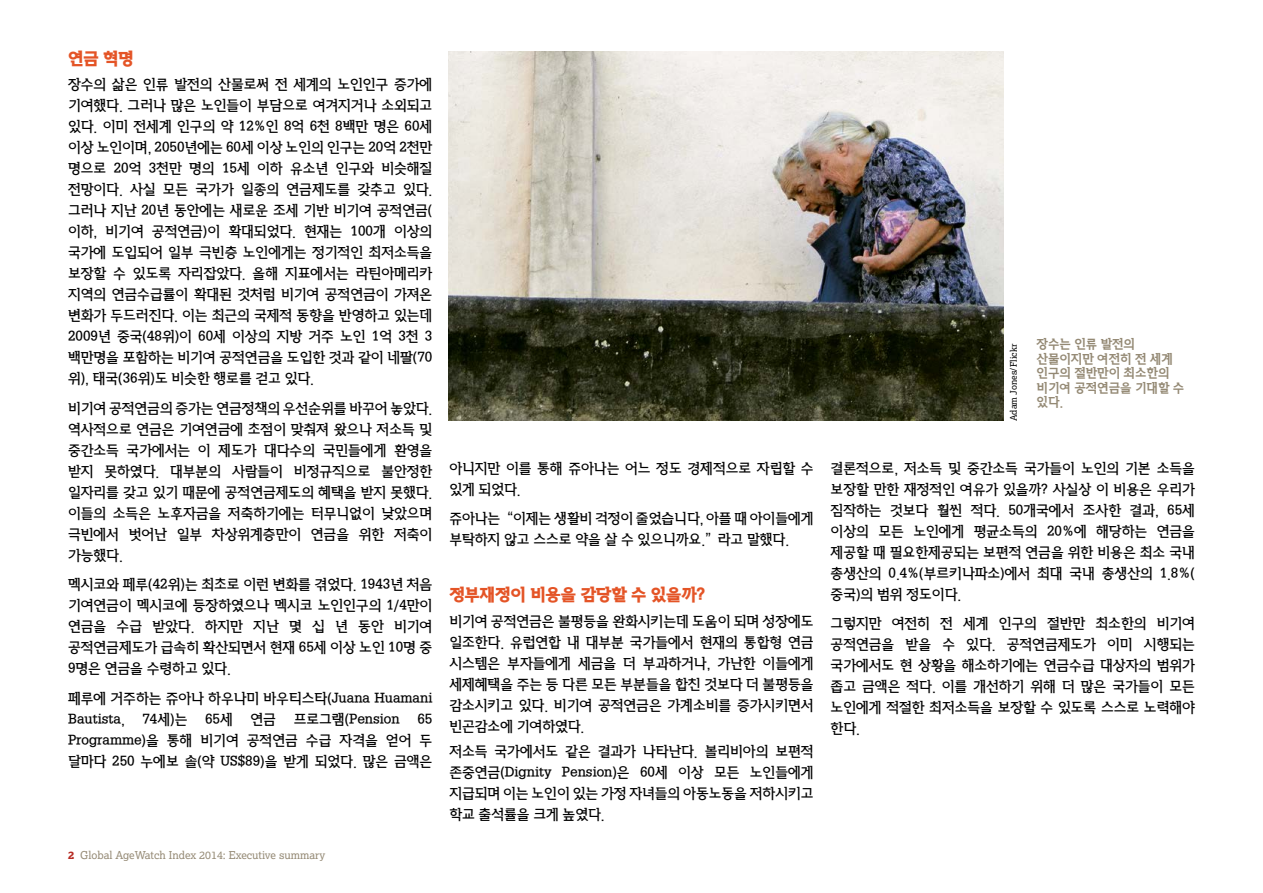
<style>
.page{position:relative;width:1263px;height:893px;background:#fff}
.page>*{position:absolute;margin:0;border:0;box-sizing:border-box;transform-origin:0 0}
.t1{font:18px "San Bk X";color:#e45426}
.t2{font:15px/21px "San Bk M";color:#000;text-align:justify}
.t3{font:13.5px/14.5px "San Bk B";color:#948974}
.t4{font:10.8px "Lexia";color:#948974}
.t5{font:9px "Lexia";color:#000}
.s1{font-family:"Lexia X Bold";color:#b72d25}
</style>
<div class="page">
<img style="left:449px;top:51px;width:554px;height:370px">
<p class="t1" style="left:68px;top:50px;width:67px">연금 혁명</p>
<p class="t2" style="left:68px;top:74px;width:366px">장수의 삶은 인류 발전의 산물로써 전 세계의 노인인구 증가에 기여했다. 그러나 많은 노인들이 부담으로 여겨지거나 소외되고 있다. 이미 전세계 인구의 약 12%인 8억 6천 8백만 명은 60세 이상 노인이며, 2050년에는 60세 이상 노인의 인구는 20억 2천만 명으로 20억 3천만 명의 15세 이하 유소년 인구와 비슷해질 전망이다. 사실 모든 국가가 일종의 연금제도를 갖추고 있다. 그러나 지난 20년 동안에는 새로운 조세 기반 비기여 공적연금( 이하, 비기여 공적연금)이 확대되었다. 현재는 100개 이상의 국가에 도입되어 일부 극빈층 노인에게는 정기적인 최저소득을 보장할 수 있도록 자리잡았다. 올해 지표에서는 라틴아메리카 지역의 연금수급률이 확대된 것처럼 비기여 공적연금이 가져온 변화가 두드러진다. 이는 최근의 국제적 동향을 반영하고 있는데 2009년 중국(48위)이 60세 이상의 지방 거주 노인 1억 3천 3 백만명을 포함하는 비기여 공적연금을 도입한 것과 같이 네팔(70 위), 태국(36위)도 비슷한 행로를 걷고 있다.</p>
<p class="t2" style="left:68px;top:398px;width:366px">비기여 공적연금의 증가는 연금정책의 우선순위를 바꾸어 놓았다. 역사적으로 연금은 기여연금에 초점이 맞춰져 왔으나 저소득 및 중간소득 국가에서는 이 제도가 대다수의 국민들에게 환영을 받지 못하였다. 대부분의 사람들이 비정규직으로 불안정한 일자리를 갖고 있기 때문에 공적연금제도의 혜택을 받지 못했다. 이들의 소득은 노후자금을 저축하기에는 터무니없이 낮았으며 극빈에서 벗어난 일부 차상위계층만이 연금을 위한 저축이 가능했다.</p>
<p class="t2" style="left:68px;top:574px;width:366px">멕시코와 페루(42위)는 최초로 이런 변화를 겪었다. 1943년 처음 기여연금이 멕시코에 등장하였으나 멕시코 노인인구의 1/4만이 연금을 수급 받았다. 하지만 지난 몇 십 년 동안 비기여 공적연금제도가 급속히 확산되면서 현재 65세 이상 노인 10명 중 9명은 연금을 수령하고 있다.</p>
<p class="t2" style="left:68px;top:688px;width:366px">페루에 거주하는 쥬아나 하우나미 바우티스타(Juana Huamani Bautista, 74세)는 65세 연금 프로그램(Pension 65<br>Programme)을 통해 비기여 공적연금 수급 자격을 얻어 두 달마다 250 누에보 솔(약 US$89)을 받게 되었다. 많은 금액은</p>
<p class="t4" style="left:68px;top:848px;width:259px"><span class="s1">2</span> Global AgeWatch Index 2014: Executive summary</p>
<p class="t2" style="left:449px;top:458px;width:366px">아니지만 이를 통해 쥬아나는 어느 정도 경제적으로 자립할 수 있게 되었다.</p>
<p class="t2" style="left:449px;top:508px;width:366px">쥬아나는“이제는 생활비 걱정이 줄었습니다, 아플 때 아이들에게 부탁하지 않고 스스로 약을 살 수 있으니까요.”라고 말했다.</p>
<p class="t1" style="left:449px;top:586px;width:257px">정부재정이 비용을 감당할 수 있을까?</p>
<p class="t2" style="left:449px;top:611px;width:366px">비기여 공적연금은 불평등을 완화시키는데 도움이 되며 성장에도 일조한다. 유럽연합 내 대부분 국가들에서 현재의 통합형 연금 시스템은 부자들에게 세금을 더 부과하거나, 가난한 이들에게 세제혜택을 주는 등 다른 모든 부분들을 합친 것보다 더 불평등을 감소시키고 있다. 비기여 공적연금은 가계소비를 증가시키면서 빈곤감소에 기여하였다.</p>
<p class="t2" style="left:449px;top:741px;width:366px">저소득 국가에서도 같은 결과가 나타난다. 볼리비아의 보편적 존중연금(Dignity Pension)은 60세 이상 모든 노인들에게 지급되며 이는 노인이 있는 가정 자녀들의 아동노동을 저하시키고 학교 출석률을 크게 높였다.</p>
<p class="t5" style="left:1008px;top:421px;width:79px;rotate:-90deg">Adam Jones/Flickr</p>
<p class="t3" style="left:1036px;top:337px;width:149px">장수는 인류 발전의 산물이지만 여전히 전 세계 인구의 절반만이 최소한의 비기여 공적연금을 기대할 수 있다.</p>
<p class="t2" style="left:831px;top:458px;width:366px">결론적으로, 저소득 및 중간소득 국가들이 노인의 기본 소득을 보장할 만한 재정적인 여유가 있을까? 사실상 이 비용은 우리가 짐작하는 것보다 훨씬 적다. 50개국에서 조사한 결과, 65세 이상의 모든 노인에게 평균소득의 20%에 해당하는 연금을 제공할 때 필요한제공되는 보편적 연금을 위한 비용은 최소 국내 총생산의 0.4%(부르키나파소)에서 최대 국내 총생산의 1.8%( 중국)의 범위 정도이다.</p>
<p class="t2" style="left:831px;top:613px;width:366px">그렇지만 여전히 전 세계 인구의 절반만 최소한의 비기여 공적연금을 받을 수 있다. 공적연금제도가 이미 시행되는 국가에서도 현 상황을 해소하기에는 연금수급 대상자의 범위가 좁고 금액은 적다. 이를 개선하기 위해 더 많은 국가들이 모든 노인에게 적절한 최저소득을 보장할 수 있도록 스스로 노력해야 한다.</p>
</div>
